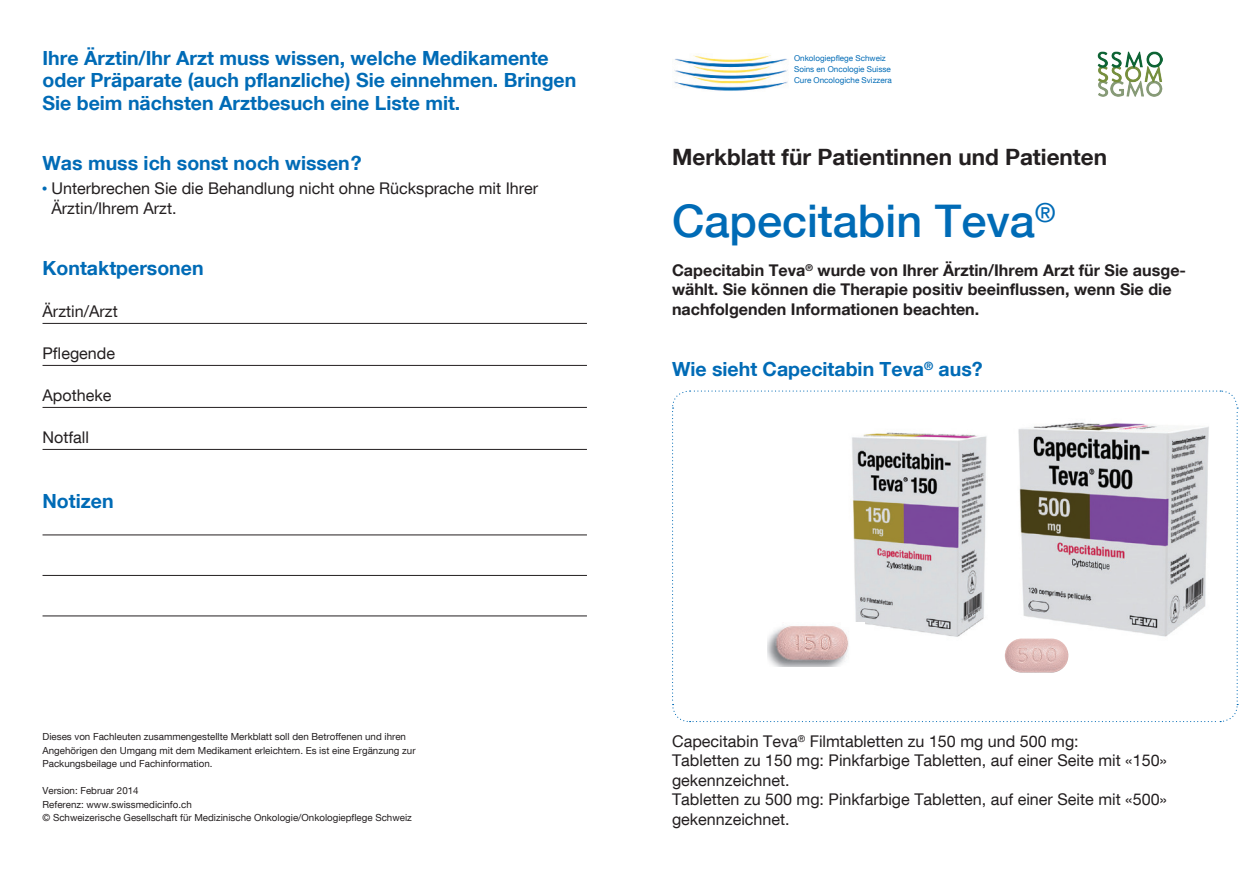
<style>
.page{position:relative;width:1259px;height:893px;background:#fff}
.page>*{position:absolute;margin:0;border:0;box-sizing:border-box;transform-origin:0 0}
.t1{font:500 45px "Helvetica Neue LT Com";color:#006bb6}
.t2{font:700 22.5px "Helvetica Neue LT Com";color:#231f20}
.t3{font:700 19.5px/22.5px "Helvetica Neue LT Com";color:#006bb6}
.t4{font:16.2px/19.5px "Helvetica Neue LT Com";color:#231f20}
.t5{font:700 16.2px/19.5px "Helvetica Neue LT Com";color:#231f20}
.t6{font:9.75px/13.5px "Helvetica Neue LT Com";color:#231f20}
.t7{font:8.1px/10.9px "Helvetica Neue LT Com";color:#006bb6}
.s1{font-family:"Universal Std Newswith Comm Pi";color:#006bb6}
</style>
<div class="page">
<img style="left:674px;top:55px;width:114px;height:36px">
<svg style="left:672px;top:390px;width:566px;height:333px"></svg>
<hr style="left:43px;top:323px;width:544px;height:1px;background:#231f20">
<hr style="left:43px;top:365px;width:544px;height:1px;background:#231f20">
<hr style="left:43px;top:407px;width:544px;height:1px;background:#231f20">
<hr style="left:43px;top:449px;width:544px;height:1px;background:#231f20">
<hr style="left:43px;top:535px;width:544px;height:1px;background:#231f20">
<hr style="left:43px;top:575px;width:544px;height:1px;background:#231f20">
<hr style="left:43px;top:616px;width:544px;height:1px;background:#231f20">
<img style="left:1097px;top:51px;width:65px;height:45px">
<img style="left:830px;top:411px;width:390px;height:234px">
<img style="left:1005px;top:639px;width:63px;height:34px;border-radius:17px">
<img style="left:767px;top:623px;width:97px;height:44px">
<p class="t3" style="left:43px;top:46px;width:535px">Ihre Ärztin/Ihr Arzt muss wissen, welche Medikamente oder Präparate (auch pflanzliche) Sie einnehmen. Bringen<br>Sie beim nächsten Arztbesuch eine Liste mit.</p>
<p class="t3" style="left:43px;top:151px;width:320px">Was muss ich sonst noch wissen?</p>
<p class="t4" style="left:51px;top:178px;width:488px;text-indent:-9px"><span class="s1">•</span> Unterbrechen Sie die Behandlung nicht ohne Rücksprache mit Ihrer<br>Ärztin/Ihrem Arzt.</p>
<p class="t3" style="left:43px;top:257px;width:163px">Kontaktpersonen</p>
<p class="t4" style="left:43px;top:301px;width:77px">Ärztin/Arzt</p>
<p class="t4" style="left:43px;top:343px;width:74px">Pflegende</p>
<p class="t4" style="left:43px;top:385px;width:70px">Apotheke</p>
<p class="t4" style="left:43px;top:427px;width:48px">Notfall</p>
<p class="t3" style="left:43px;top:489px;width:73px">Notizen</p>
<p class="t6" style="left:43px;top:730px;width:374px">Dieses von Fachleuten zusammengestellte Merkblatt soll den Betroffenen und ihren<br>Angehörigen den Umgang mit dem Medikament erleichtern. Es ist eine Ergänzung zur<br>Packungsbeilage und Fachinformation.</p>
<p class="t6" style="left:43px;top:784px;width:371px">Version: Februar 2014<br>Referenz: www.swissmedicinfo.ch<br>© Schweizerische Gesellschaft für Medizinische Onkologie/Onkologiepflege Schweiz</p>
<p class="t7" style="left:794px;top:53px;width:99px">Onkologiepflege Schweiz<br>Soins en Oncologie Suisse<br>Cure Oncologiche Svizzera</p>
<h2 class="t2" style="left:672px;top:143px;width:436px">Merkblatt für Patientinnen und Patienten</h2>
<h1 class="t1" style="left:672px;top:194px;width:385px">Capecitabin Teva<sup>®</sup></h1>
<p class="t5" style="left:672px;top:260px;width:515px">Capecitabin Teva<sup>®</sup> wurde von Ihrer Ärztin/Ihrem Arzt für Sie ausge&shy;wählt. Sie können die Therapie positiv beeinflussen, wenn Sie die nachfolgenden Informationen beachten.</p>
<p class="t3" style="left:672px;top:358px;width:312px">Wie sieht Capecitabin Teva<sup>®</sup> aus?</p>
<p class="t4" style="left:672px;top:731px;width:496px">Capecitabin Teva<sup>®</sup> Filmtabletten zu 150 mg und 500 mg:<br>Tabletten zu 150 mg: Pinkfarbige Tabletten, auf einer Seite mit «150» gekennzeichnet.<br>Tabletten zu 500 mg: Pinkfarbige Tabletten, auf einer Seite mit «500» gekennzeichnet.</p>
</div>
